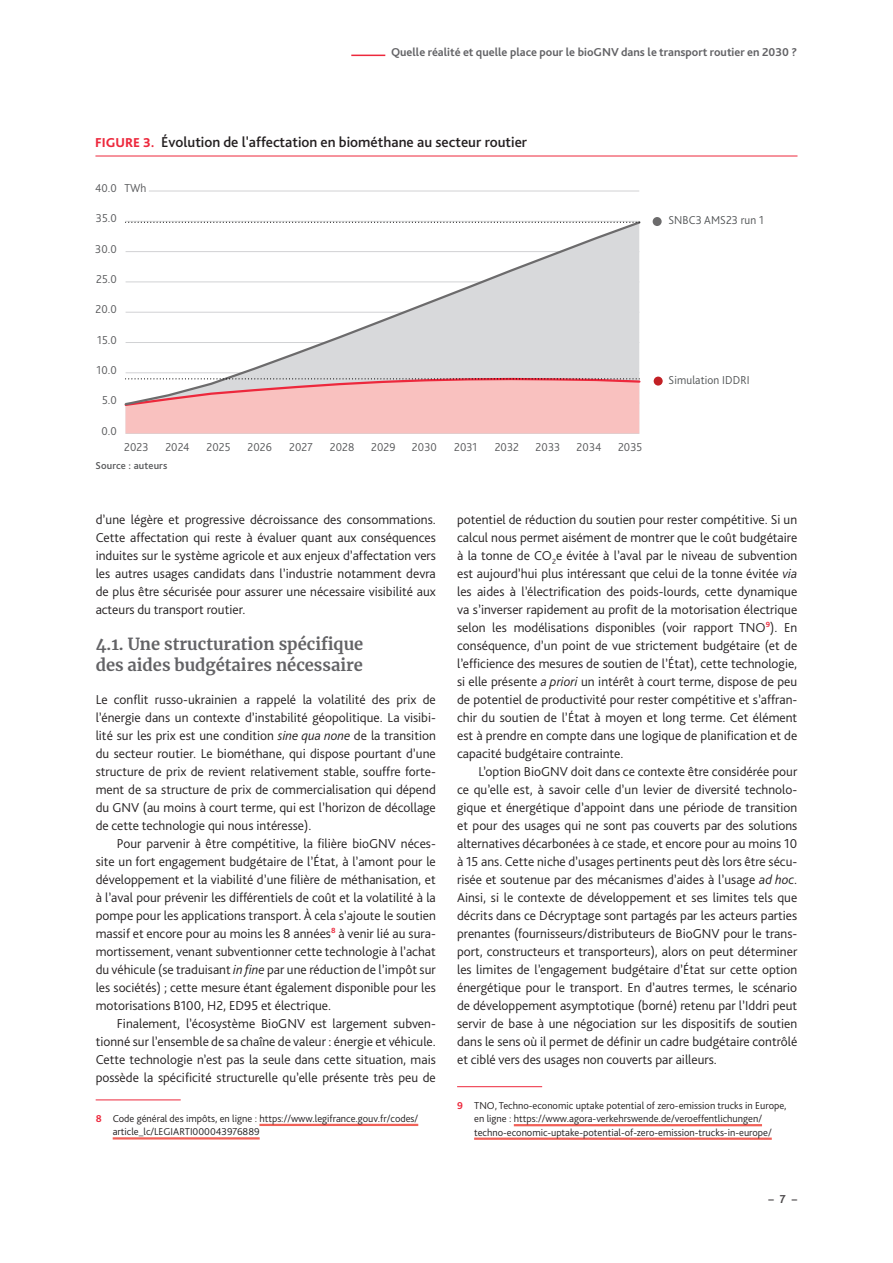
<style>
.page{position:relative;width:893px;height:1263px;background:#fff}
.page>*{position:absolute;margin:0;border:0;box-sizing:border-box;transform-origin:0 0}
.T2{font:700 16.5px/21px "Merriweather";color:#636366}
.t1{font:500 15px "Bliss Pro";color:#231f20}
.texteFR{font:300 13.5px/18px "Bliss Pro";color:#231f20;text-align:justify}
.texte_1er{font:300 13.5px/18px "Bliss Pro";color:#231f20;text-align:justify}
.t2{font:300 12px "Bliss Pro";letter-spacing:.01em;color:#57585a;scale:.96 1}
.t3{font:700 12px "Bliss Pro";color:#636366}
.t4{font:300 12px "Bliss Pro";letter-spacing:.01em;color:#515455;scale:.96 1}
.t5{font:700 12px "Bliss Pro";color:#4a4749}
.notes{font:300 10.5px/13.5px "Bliss Pro";color:#231f20}
.t6{font:500 10.5px "Bliss Pro";letter-spacing:.01em;color:#57585a}
.s1{font-weight:800;font-size:13.5px;color:#ed283c}
.s2{font-style:italic}
.s3{font-weight:700;color:#ed283c}
</style>
<div class="page">
<hr style="left:351px;top:55px;width:34px;height:1px;background:#ed283c">
<hr style="left:96px;top:1100px;width:85px;height:1px;background:#ed283c">
<hr style="left:259px;top:1124px;width:159px;height:2px;background:#f16158">
<hr style="left:113px;top:1137px;width:147px;height:2px;background:#f16158">
<hr style="left:457px;top:1086px;width:85px;height:1px;background:#ed283c">
<hr style="left:514px;top:1124px;width:248px;height:2px;background:#f16158">
<hr style="left:474px;top:1137px;width:298px;height:3px;background:#f16158">
<hr style="left:126px;top:191px;width:513px;height:1px;background:#d1d2d4">
<hr style="left:126px;top:433px;width:513px;height:1px;background:#d1d2d4">
<hr style="left:95px;top:156px;width:702px;height:1px;background:#ed283c">
<svg style="left:125px;top:221px;width:516px;height:156px"></svg>
<svg style="left:126px;top:222px;width:514px;height:1px"></svg>
<svg style="left:124px;top:377px;width:517px;height:56px;background:#f3bebd"></svg>
<div style="left:122px;top:180px;width:27px;height:18px;background:#fff;border-radius:8px"></div>
<div style="left:654px;top:377px;width:9px;height:9px;background:#c22025;border-radius:50%"></div>
<div style="left:653px;top:217px;width:9px;height:9px;background:#6c6b6c;border-radius:50%"></div>
<p class="t3" style="left:391px;top:45px;width:408px">Quelle réalité et quelle place pour le bioGNV dans le transport routier en 2030 ?</p>
<p class="t1" style="left:95px;top:132px;width:433px"><span class="s1">FIGURE 3.</span> Évolution de l'affectation en biométhane au secteur routier</p>
<p class="t2" style="left:95px;top:181px;width:24px">40.0</p>
<p class="t2" style="left:124px;top:181px;width:25px">TWh</p>
<p class="t2" style="left:96px;top:211px;width:24px">35.0</p>
<p class="t2" style="left:95px;top:241px;width:24px">30.0</p>
<p class="t2" style="left:96px;top:272px;width:23px">25.0</p>
<p class="t2" style="left:96px;top:302px;width:24px">20.0</p>
<p class="t2" style="left:97px;top:332px;width:22px">15.0</p>
<p class="t2" style="left:97px;top:362px;width:23px">10.0</p>
<p class="t2" style="left:102px;top:393px;width:17px">5.0</p>
<p class="t2" style="left:101px;top:423px;width:18px">0.0</p>
<p class="t2" style="left:124px;top:440px;width:27px">2023</p>
<p class="t2" style="left:165px;top:440px;width:27px">2024</p>
<p class="t2" style="left:207px;top:440px;width:27px">2025</p>
<p class="t2" style="left:248px;top:440px;width:27px">2026</p>
<p class="t2" style="left:289px;top:440px;width:26px">2027</p>
<p class="t2" style="left:330px;top:440px;width:27px">2028</p>
<p class="t2" style="left:371px;top:440px;width:27px">2029</p>
<p class="t2" style="left:412px;top:440px;width:27px">2030</p>
<p class="t2" style="left:454px;top:440px;width:25px">2031</p>
<p class="t2" style="left:495px;top:440px;width:27px">2032</p>
<p class="t2" style="left:536px;top:440px;width:27px">2033</p>
<p class="t2" style="left:577px;top:440px;width:27px">2034</p>
<p class="t2" style="left:618px;top:440px;width:27px">2035</p>
<p class="t6" style="left:96px;top:459px;width:73px">Source : auteurs</p>
<p class="t4" style="left:668px;top:213px;width:101px">SNBC3 AMS23 run 1</p>
<p class="t4" style="left:669px;top:372px;width:86px">Simulation IDDRI</p>
<p class="texteFR" style="left:96px;top:510px;width:342px">d’une légère et progressive décroissance des consommations.<br>Cette affectation qui reste à évaluer quant aux conséquences induites sur le système agricole et aux enjeux d’affectation vers les autres usages candidats dans l’industrie notamment devra de plus être sécurisée pour assurer une nécessaire visibilité aux acteurs du transport routier.</p>
<p class="T2" style="left:96px;top:633px;width:269px">4.1. Une structuration spécifique des aides budgétaires nécessaire</p>
<p class="texte_1er" style="left:96px;top:690px;width:342px">Le conflit russo-ukrainien a rappelé la volatilité des prix de l’énergie dans un contexte d’instabilité géopolitique. La visibi&shy;lité sur les prix est une condition <span class="s2">sine qua none</span> de la transition du secteur routier. Le biométhane, qui dispose pourtant d’une structure de prix de revient relativement stable, souffre forte&shy;ment de sa structure de prix de commercialisation qui dépend du GNV (au moins à court terme, qui est l’horizon de décollage de cette technologie qui nous intéresse).</p>
<p class="texteFR" style="left:96px;top:834px;width:342px;text-indent:21px">Pour parvenir à être compétitive, la filière bioGNV néces&shy;site un fort engagement budgétaire de l’État, à l’amont pour le développement et la viabilité d’une filière de méthanisation, et à l’aval pour prévenir les différentiels de coût et la volatilité à la pompe pour les applications transport. À cela s’ajoute le soutien massif et encore pour au moins les 8 années<sup>8</sup> à venir lié au sura&shy;mortissement, venant subventionner cette technologie à l’achat du véhicule (se traduisant <span class="s2">in fine</span> par une réduction de l’impôt sur les sociétés) ; cette mesure étant également disponible pour les motorisations B100, H2, ED95 et électrique.</p>
<p class="texteFR" style="left:96px;top:1014px;width:342px;text-indent:21px">Finalement, l’écosystème BioGNV est largement subven&shy;tionné sur l’ensemble de sa chaîne de valeur : énergie et véhicule.<br>Cette technologie n’est pas la seule dans cette situation, mais possède la spécificité structurelle qu’elle présente très peu de</p>
<p class="notes" style="left:113px;top:1112px;width:307px;text-indent:-17px"><span class="s3">8</span> Code général des impôts, en ligne : https://www.legifrance.gouv.fr/codes/ article_lc/LEGIARTI000043976889</p>
<p class="texteFR" style="left:457px;top:510px;width:342px">potentiel de réduction du soutien pour rester compétitive. Si un calcul nous permet aisément de montrer que le coût budgétaire à la tonne de CO<sub>2</sub>e évitée à l’aval par le niveau de subvention est aujourd’hui plus intéressant que celui de la tonne évitée <span class="s2">via </span>les aides à l’électrification des poids-lourds, cette dynamique va s’inverser rapidement au profit de la motorisation électrique selon les modélisations disponibles (voir rapport TNO<sup>9</sup>). En conséquence, d’un point de vue strictement budgétaire (et de l’efficience des mesures de soutien de l’État), cette technologie, si elle présente <span class="s2">a priori</span> un intérêt à court terme, dispose de peu de potentiel de productivité pour rester compétitive et s’affran&shy;chir du soutien de l’État à moyen et long terme. Cet élément est à prendre en compte dans une logique de planification et de capacité budgétaire contrainte.</p>
<p class="texteFR" style="left:457px;top:762px;width:342px;text-indent:21px">L’option BioGNV doit dans ce contexte être considérée pour ce qu’elle est, à savoir celle d’un levier de diversité technolo&shy;gique et énergétique d’appoint dans une période de transition et pour des usages qui ne sont pas couverts par des solutions alternatives décarbonées à ce stade, et encore pour au moins 10 à 15 ans. Cette niche d’usages pertinents peut dès lors être sécu&shy;risée et soutenue par des mécanismes d’aides à l’usage <span class="s2">ad hoc</span>.<br>Ainsi, si le contexte de développement et ses limites tels que décrits dans ce Décryptage sont partagés par les acteurs parties prenantes (fournisseurs/distributeurs de BioGNV pour le trans&shy;port, constructeurs et transporteurs), alors on peut déterminer les limites de l’engagement budgétaire d’État sur cette option énergétique pour le transport. En d’autres termes, le scénario de développement asymptotique (borné) retenu par l’Iddri peut servir de base à une négociation sur les dispositifs de soutien dans le sens où il permet de définir un cadre budgétaire contrôlé et ciblé vers des usages non couverts par ailleurs.</p>
<p class="notes" style="left:474px;top:1098px;width:314px;text-indent:-17px"><span class="s3">9</span> TNO, Techno-economic uptake potential of zero-emission trucks in Europe, en ligne : https://www.agora-verkehrswende.de/veroeffentlichungen/ techno-economic-uptake-potential-of-zero-emission-trucks-in-europe/</p>
<p class="t5" style="left:768px;top:1191px;width:30px">–7–</p>
</div>
